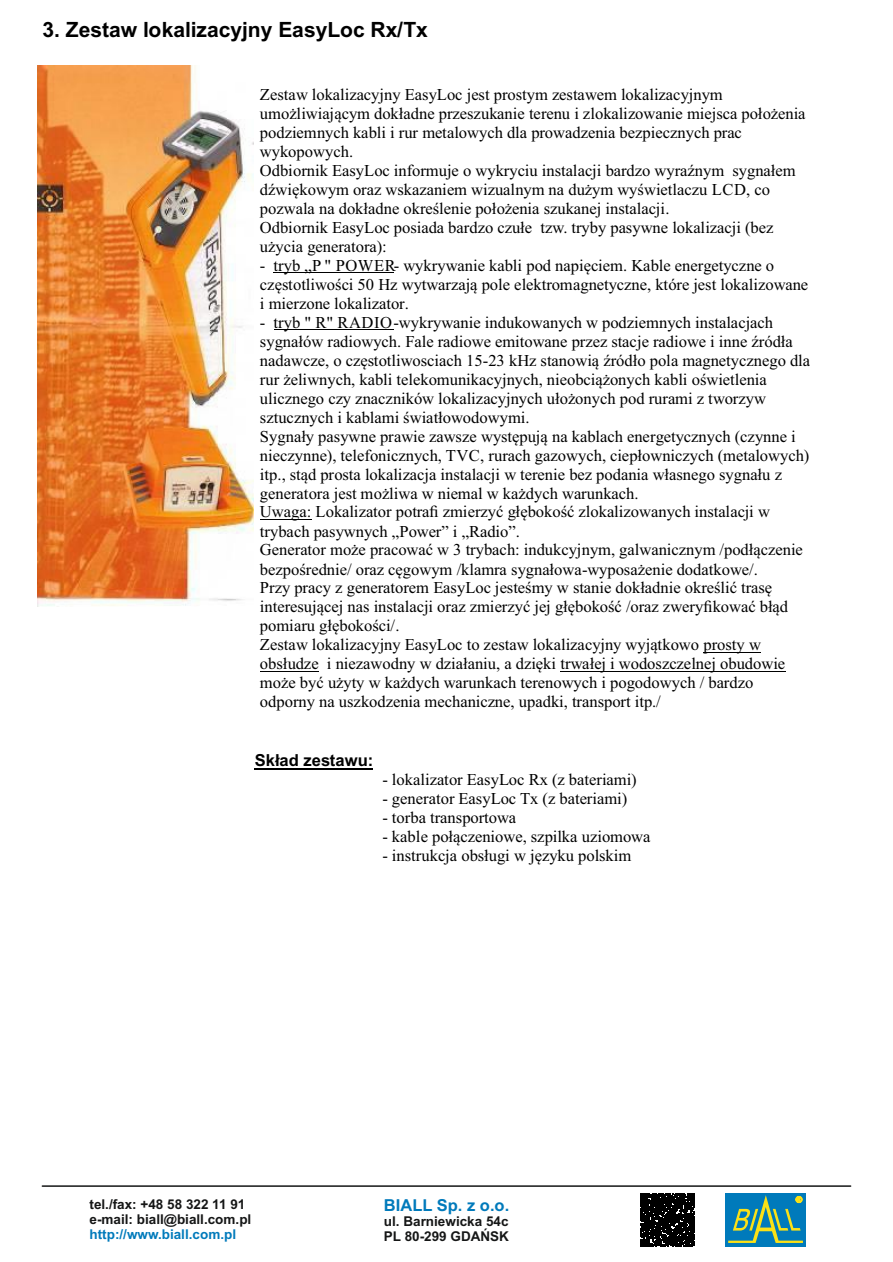
<style>
.page{position:relative;width:893px;height:1262px;background:#fff}
.page>*{position:absolute;margin:0;border:0;box-sizing:border-box;transform-origin:0 0}
.t1{font:700 21px "Arial";color:#000}
.t2{font:16.5px/19px "Times New Roman";color:#000}
.t3{font:700 16.5px "Arial";color:#000}
.t4{font:700 16.5px "Arial";color:#007abb}
.t5{font:700 13.5px/15.1px "Arial";color:#151616}
.t6{font:700 13.5px "Arial";color:#007abb}
</style>
<div class="page">
<img style="left:38px;top:65px;width:215px;height:542px">
<hr style="left:273px;top:272px;width:121px;height:1px;background:#000">
<hr style="left:273px;top:329px;width:120px;height:1px;background:#000">
<hr style="left:260px;top:519px;width:51px;height:1px;background:#000">
<hr style="left:703px;top:652px;width:58px;height:1px;background:#000">
<hr style="left:260px;top:671px;width:59px;height:1px;background:#000">
<hr style="left:560px;top:671px;width:225px;height:1px;background:#000">
<hr style="left:255px;top:768px;width:118px;height:1px;background:#000">
<hr style="left:42px;top:1185px;width:808px;height:1px;background:#151616">
<div style="left:725px;top:1193px;width:81px;height:54px;background:#007abb"></div>
<svg style="left:728px;top:1195px;width:75px;height:47px"></svg>
<div style="left:641px;top:1193px;width:53px;height:53px;background:#000"></div>
<p class="t1" style="left:42px;top:22px;width:387px">3. Zestaw lokalizacyjny EasyLoc Rx/Tx</p>
<p class="t2" style="left:260px;top:86px;width:547px">Zestaw lokalizacyjny EasyLoc jest prostym zestawem lokalizacyjnym umożliwiającym dokładne przeszukanie terenu i zlokalizowanie miejsca położenia podziemnych kabli i rur metalowych dla prowadzenia bezpiecznych prac wykopowych.<br>Odbiornik EasyLoc informuje o wykryciu instalacji bardzo wyraźnym sygnałem dźwiękowym oraz wskazaniem wizualnym na dużym wyświetlaczu LCD, co pozwala na dokładne określenie położenia szukanej instalacji.<br>Odbiornik EasyLoc posiada bardzo czułe tzw. tryby pasywne lokalizacji (bez użycia generatora):</p>
<p class="t2" style="left:260px;top:257px;width:550px">- tryb „P " POWER- wykrywanie kabli pod napięciem. Kable energetyczne o częstotliwości 50 Hz wytwarzają pole elektromagnetyczne, które jest lokalizowane i mierzone lokalizator.</p>
<p class="t2" style="left:260px;top:314px;width:551px">- tryb " R" RADIO-wykrywanie indukowanych w podziemnych instalacjach sygnałów radiowych. Fale radiowe emitowane przez stacje radiowe i inne źródła nadawcze, o częstotliwosciach 15-23 kHz stanowią źródło pola magnetycznego dla rur żeliwnych, kabli telekomunikacyjnych, nieobciążonych kabli oświetlenia ulicznego czy znaczników lokalizacyjnych ułożonych pod rurami z tworzyw sztucznych i kablami światłowodowymi.<br>Sygnały pasywne prawie zawsze występują na kablach energetycznych (czynne i nieczynne), telefonicznych, TVC, rurach gazowych, ciepłowniczych (metalowych) itp., stąd prosta lokalizacja instalacji w terenie bez podania własnego sygnału z generatora jest możliwa w niemal w każdych warunkach.<br>Uwaga: Lokalizator potrafi zmierzyć głębokość zlokalizowanych instalacji w trybach pasywnych „Power” i „Radio”.<br>Generator może pracować w 3 trybach: indukcyjnym, galwanicznym /podłączenie bezpośrednie/ oraz cęgowym /klamra sygnałowa-wyposażenie dodatkowe/.<br>Przy pracy z generatorem EasyLoc jesteśmy w stanie dokładnie określić trasę interesującej nas instalacji oraz zmierzyć jej głębokość /oraz zweryfikować błąd pomiaru głębokości/.<br>Zestaw lokalizacyjny EasyLoc to zestaw lokalizacyjny wyjątkowo prosty w obsłudze i niezawodny w działaniu, a dzięki trwałej i wodoszczelnej obudowie może być użyty w każdych warunkach terenowych i pogodowych / bardzo odporny na uszkodzenia mechaniczne, upadki, transport itp./</p>
<p class="t3" style="left:255px;top:754px;width:120px">Skład zestawu:</p>
<p class="t2" style="left:382px;top:771px;width:256px">- lokalizator EasyLoc Rx (z bateriami)</p>
<p class="t2" style="left:382px;top:790px;width:246px">- generator EasyLoc Tx (z bateriami)</p>
<p class="t2" style="left:382px;top:809px;width:135px">- torba transportowa</p>
<p class="t2" style="left:382px;top:828px;width:270px">- kable połączeniowe, szpilka uziomowa</p>
<p class="t2" style="left:382px;top:847px;width:250px">- instrukcja obsługi w języku polskim</p>
<p class="t5" style="left:89px;top:1197px;width:163px">tel./fax: +48 58 322 11 91 e-mail: biall@biall.com.pl</p>
<p class="t6" style="left:89px;top:1228px;width:148px">http://www.biall.com.pl</p>
<p class="t4" style="left:384px;top:1198px;width:127px">BIALL Sp. z o.o.</p>
<p class="t5" style="left:384px;top:1215px;width:127px">ul. Barniewicka 54c<br>PL 80-299 GDAŃSK</p>
</div>
